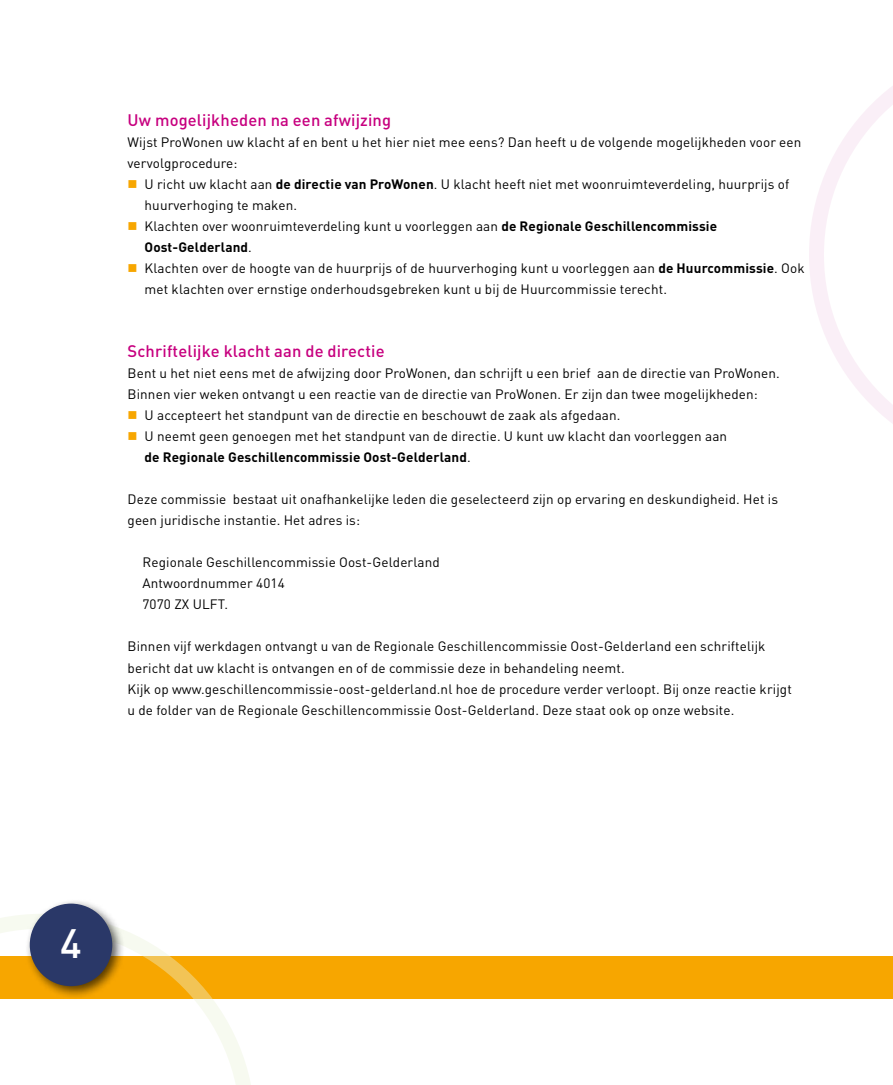
<style>
.page{position:relative;width:893px;height:1085px;background:#fff}
.page>*{position:absolute;margin:0;border:0;box-sizing:border-box;transform-origin:0 0}
.t1{font:500 40.5px "DIN";color:#fff}
.t2{font:500 16.5px "DIN";letter-spacing:.01em;color:#c7017f}
.t3{font:13.5px/21px "DIN";letter-spacing:.01em;color:#000}
.t4{font:700 13.5px "DIN";letter-spacing:.01em;color:#000}
.s1{font-weight:700}
.s2{font-weight:400}
</style>
<div class="page">
<svg style="left:809px;top:86px;width:84px;height:338px"></svg>
<div style="left:0;top:956px;width:893px;height:42px;background:#f7a600"></div>
<svg style="left:0;top:915px;width:255px;height:169px"></svg>
<div style="left:25px;top:898px;width:100px;height:101px;background:#000;opacity:.65"></div>
<div style="left:30px;top:903px;width:82px;height:83px;background:#2a3868;border-radius:50%"></div>
<p class="t2" style="left:128px;top:110px;width:265px">Uw mogelijkheden na een afwijzing</p>
<p class="t3" style="left:128px;top:131px;width:675px">Wijst ProWonen uw klacht af en bent u het hier niet mee eens? Dan heeft u de volgende mogelijkheden voor een vervolgprocedure:</p>
<p class="t3" style="left:145px;top:173px;width:662px">U richt uw klacht aan <span class="s1">de directie van ProWonen</span>. U klacht heeft niet met woonruimteverdeling, huurprijs of huurverhoging te maken.<br>Klachten over woonruimteverdeling kunt u voorleggen aan <span class="s1">de Regionale Geschillencommissie Oost-Gelderland</span>.<br>Klachten over de hoogte van de huurprijs of de huurverhoging kunt u voorleggen aan <span class="s1">de Huurcommissie</span>. Ook met klachten over ernstige onderhoudsgebreken kunt u bij de Huurcommissie terecht.</p>
<p class="t2" style="left:128px;top:341px;width:259px">Schriftelijke klacht aan de directie</p>
<p class="t3" style="left:128px;top:362px;width:654px">Bent u het niet eens met de afwijzing door ProWonen, dan schrijft u een brief aan de directie van ProWonen.</p>
<p class="t3" style="left:128px;top:383px;width:632px">Binnen vier weken ontvangt u een reactie van de directie van ProWonen. Er zijn dan twee mogelijkheden:</p>
<p class="t3" style="left:145px;top:404px;width:477px">U accepteert het standpunt van de directie en beschouwt de zaak als afgedaan.</p>
<p class="t3" style="left:145px;top:425px;width:584px">U neemt geen genoegen met het standpunt van de directie. U kunt uw klacht dan voorleggen aan</p>
<p class="t4" style="left:145px;top:448px;width:328px">de Regionale Geschillencommissie Oost-Gelderland<span class="s2">.</span></p>
<p class="t3" style="left:128px;top:488px;width:652px">Deze commissie bestaat uit onafhankelijke leden die geselecteerd zijn op ervaring en deskundigheid. Het is geen juridische instantie. Het adres is:</p>
<p class="t3" style="left:142px;top:551px;width:299px">Regionale Geschillencommissie Oost-Gelderland<br>Antwoordnummer 4014<br>7070 ZX ULFT.</p>
<p class="t3" style="left:128px;top:635px;width:666px">Binnen vijf werkdagen ontvangt u van de Regionale Geschillencommissie Oost-Gelderland een schriftelijk bericht dat uw klacht is ontvangen en of de commissie deze in behandeling neemt.<br>Kijk op www.geschillencommissie-oost-gelderland.nl hoe de procedure verder verloopt. Bij onze reactie krijgt u de folder van de Regionale Geschillencommissie Oost-Gelderland. Deze staat ook op onze website.</p>
<h1 class="t1" style="left:60px;top:916px;width:23px">4</h1>
</div>
